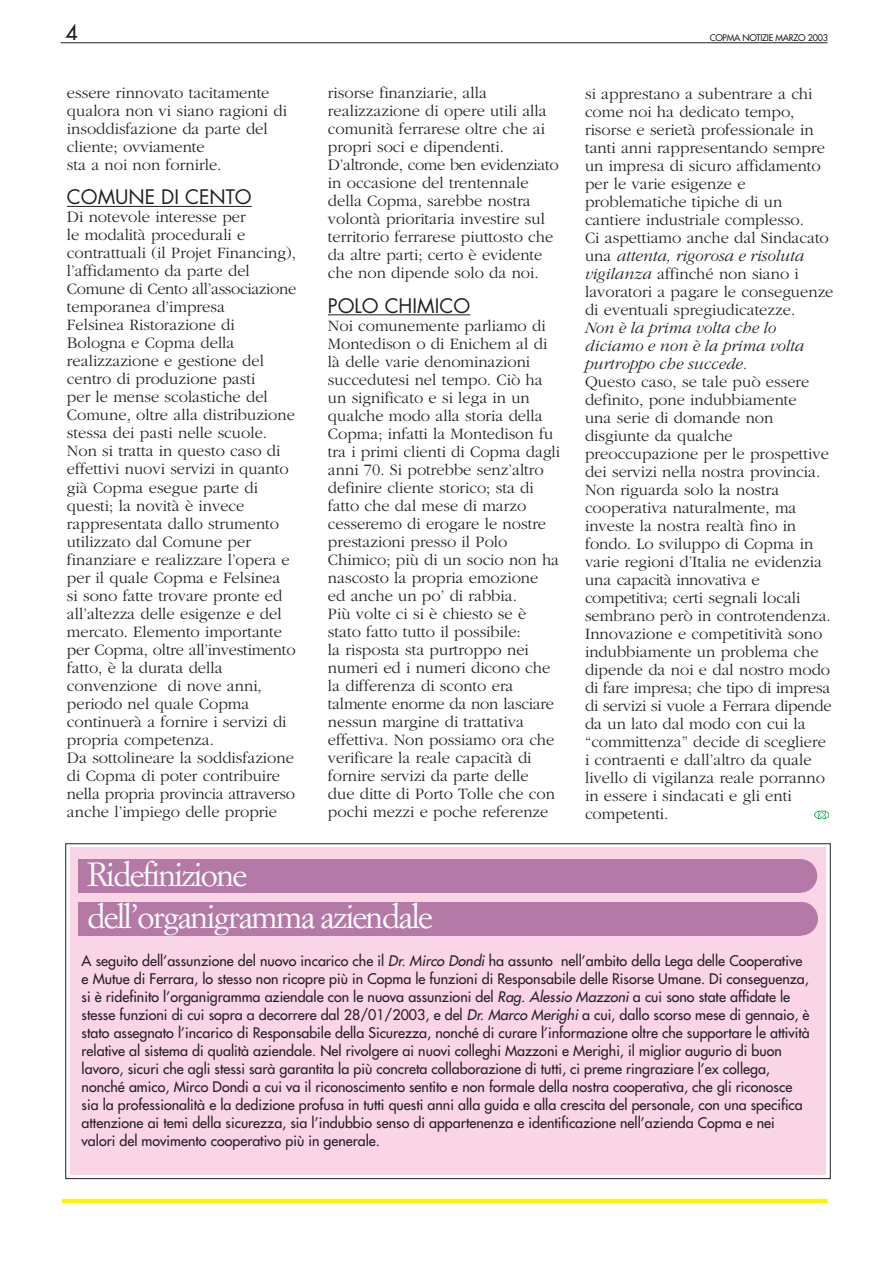
<style>
.page{position:relative;width:893px;height:1263px;background:#fff}
.page>*{position:absolute;margin:0;border:0;box-sizing:border-box;transform-origin:0 0}
.t1{font:33px/42.8px "Simoncini Garamond";letter-spacing:-.05em;color:#fff}
.t2{font:21px "Futura";color:#231f20}
.t3{font:19.5px "Futura";color:#231f20}
.t4{font:300 16.5px/18px "Garamond";color:#231f20}
.t5{font:14.25px/18px "Futura";color:#231f20}
.t6{font:9px "Futura";letter-spacing:-.03em;color:#231f20}
.s1{font-style:italic}
</style>
<div class="page">
<hr style="left:67px;top:206px;width:185px;height:1px;background:#231f20">
<hr style="left:328px;top:314px;width:142px;height:1px;background:#231f20">
<hr style="left:62px;top:1199px;width:765px;height:4px;background:#fff200">
<hr style="left:61px;top:43px;width:766px;height:1px;background:#231f20">
<div style="left:70px;top:847px;width:755px;height:328px;background:#fad5e5"></div>
<div style="left:784px;top:859px;width:33px;height:34px;background:#b479a6;border-radius:50%"></div>
<div style="left:79px;top:859px;width:722px;height:33px;background:#b479a6"></div>
<div style="left:784px;top:902px;width:34px;height:33px;background:#b479a6;border-radius:50%"></div>
<div style="left:79px;top:902px;width:722px;height:33px;background:#b479a6"></div>
<svg style="left:814px;top:810px;width:15px;height:9px"></svg>
<p class="t2" style="left:65px;top:22px;width:14px">4</p>
<p class="t6" style="left:710px;top:33px;width:120px">COPMA NOTIZIE MARZO 2003</p>
<p class="t4" style="left:67px;top:85px;width:222px">essere rinnovato tacitamente qualora non vi siano ragioni di insoddisfazione da parte del cliente; ovviamente<br>sta a noi non fornirle.</p>
<p class="t3" style="left:67px;top:188px;width:186px">COMUNE DI CENTO</p>
<p class="t4" style="left:67px;top:210px;width:231px">Di notevole interesse per<br>le modalità procedurali e contrattuali (il Projet Financing), l’affidamento da parte del<br>Comune di Cento all’associazione temporanea d’impresa<br>Felsinea Ristorazione di<br>Bologna e Copma della realizzazione e gestione del centro di produzione pasti<br>per le mense scolastiche del<br>Comune, oltre alla distribuzione stessa dei pasti nelle scuole.<br>Non si tratta in questo caso di effettivi nuovi servizi in quanto già Copma esegue parte di questi; la novità è invece rappresentata dallo strumento utilizzato dal Comune per finanziare e realizzare l’opera e per il quale Copma e Felsinea<br>si sono fatte trovare pronte ed all’altezza delle esigenze e del mercato. Elemento importante per Copma, oltre all’investimento fatto, è la durata della convenzione di nove anni, periodo nel quale Copma continuerà a fornire i servizi di propria competenza.<br>Da sottolineare la soddisfazione di Copma di poter contribuire nella propria provincia attraverso anche l’impiego delle proprie</p>
<p class="t4" style="left:328px;top:85px;width:232px">risorse finanziarie, alla realizzazione di opere utili alla comunità ferrarese oltre che ai propri soci e dipendenti.<br>D’altronde, come ben evidenziato in occasione del trentennale della Copma, sarebbe nostra volontà prioritaria investire sul territorio ferrarese piuttosto che da altre parti; certo è evidente che non dipende solo da noi.</p>
<p class="t3" style="left:328px;top:297px;width:144px">POLO CHIMICO</p>
<p class="t4" style="left:328px;top:318px;width:234px">Noi comunemente parliamo di<br>Montedison o di Enichem al di là delle varie denominazioni succedutesi nel tempo. Ciò ha un significato e si lega in un qualche modo alla storia della<br>Copma; infatti la Montedison fu tra i primi clienti di Copma dagli anni 70. Si potrebbe senz’altro definire cliente storico; sta di fatto che dal mese di marzo cesseremo di erogare le nostre prestazioni presso il Polo<br>Chimico; più di un socio non ha nascosto la propria emozione<br>ed anche un po’ di rabbia.<br>Più volte ci si è chiesto se è stato fatto tutto il possibile:<br>la risposta sta purtroppo nei numeri ed i numeri dicono che la differenza di sconto era talmente enorme da non lasciare nessun margine di trattativa effettiva. Non possiamo ora che verificare la reale capacità di fornire servizi da parte delle<br>due ditte di Porto Tolle che con pochi mezzi e poche referenze</p>
<p class="t1" style="left:87px;top:855px;width:347px">Ridefinizione dell’organigramma aziendale</p>
<p class="t4" style="left:585px;top:86px;width:250px">si apprestano a subentrare a chi come noi ha dedicato tempo, risorse e serietà professionale in tanti anni rappresentando sempre un impresa di sicuro affidamento per le varie esigenze e problematiche tipiche di un cantiere industriale complesso.<br>Ci aspettiamo anche dal Sindacato una <span class="s1">attenta, rigorosa e risoluta vigilanza</span> affinché non siano i lavoratori a pagare le conseguenze di eventuali spregiudicatezze.<br><span class="s1">Non è la prima volta che lo diciamo e non è la prima volta purtroppo che succede.<br></span>Questo caso, se tale può essere definito, pone indubbiamente<br>una serie di domande non disgiunte da qualche preoccupazione per le prospettive dei servizi nella nostra provincia.<br>Non riguarda solo la nostra cooperativa naturalmente, ma investe la nostra realtà fino in fondo. Lo sviluppo di Copma in varie regioni d’Italia ne evidenzia una capacità innovativa e competitiva; certi segnali locali sembrano però in controtendenza.<br>Innovazione e competitività sono indubbiamente un problema che dipende da noi e dal nostro modo di fare impresa; che tipo di impresa di servizi si vuole a Ferrara dipende da un lato dal modo con cui la “committenza” decide di scegliere i contraenti e dall’altro da quale livello di vigilanza reale porranno in essere i sindacati e gli enti competenti.</p>
<p class="t5" style="left:82px;top:952px;width:730px">A seguito dell’assunzione del nuovo incarico che il <span class="s1">Dr. Mirco Dondi</span>ha assunto nell’ambito della Lega delle Cooperative e Mutue di Ferrara, lo stesso non ricopre più in Copma le funzioni di Responsabile delle Risorse Umane. Di conseguenza, si è ridefinito l’organigramma aziendale con le nuova assunzioni del <span class="s1">Rag. Alessio Mazzoni</span>a cui sono state affidate le stesse funzioni di cui sopra a decorrere dal 28/01/2003, e del <span class="s1">Dr. Marco Merighi</span>a cui, dallo scorso mese di gennaio, è stato assegnato l’incarico di Responsabile della Sicurezza, nonché di curare l’informazione oltre che supportare le attività relative al sistema di qualità aziendale. Nel rivolgere ai nuovi colleghi Mazzoni e Merighi, il miglior augurio di buon lavoro, sicuri che agli stessi sarà garantita la più concreta collaborazione di tutti, ci preme ringraziare l’ex collega, nonché amico, Mirco Dondi a cui va il riconoscimento sentito e non formale della nostra cooperativa, che gli riconosce sia la professionalità e la dedizione profusa in tutti questi anni alla guida e alla crescita del personale, con una specifica attenzione ai temi della sicurezza, sia l’indubbio senso di appartenenza e identificazione nell’azienda Copma e nei valori del movimento cooperativo più in generale.</p>
</div>
